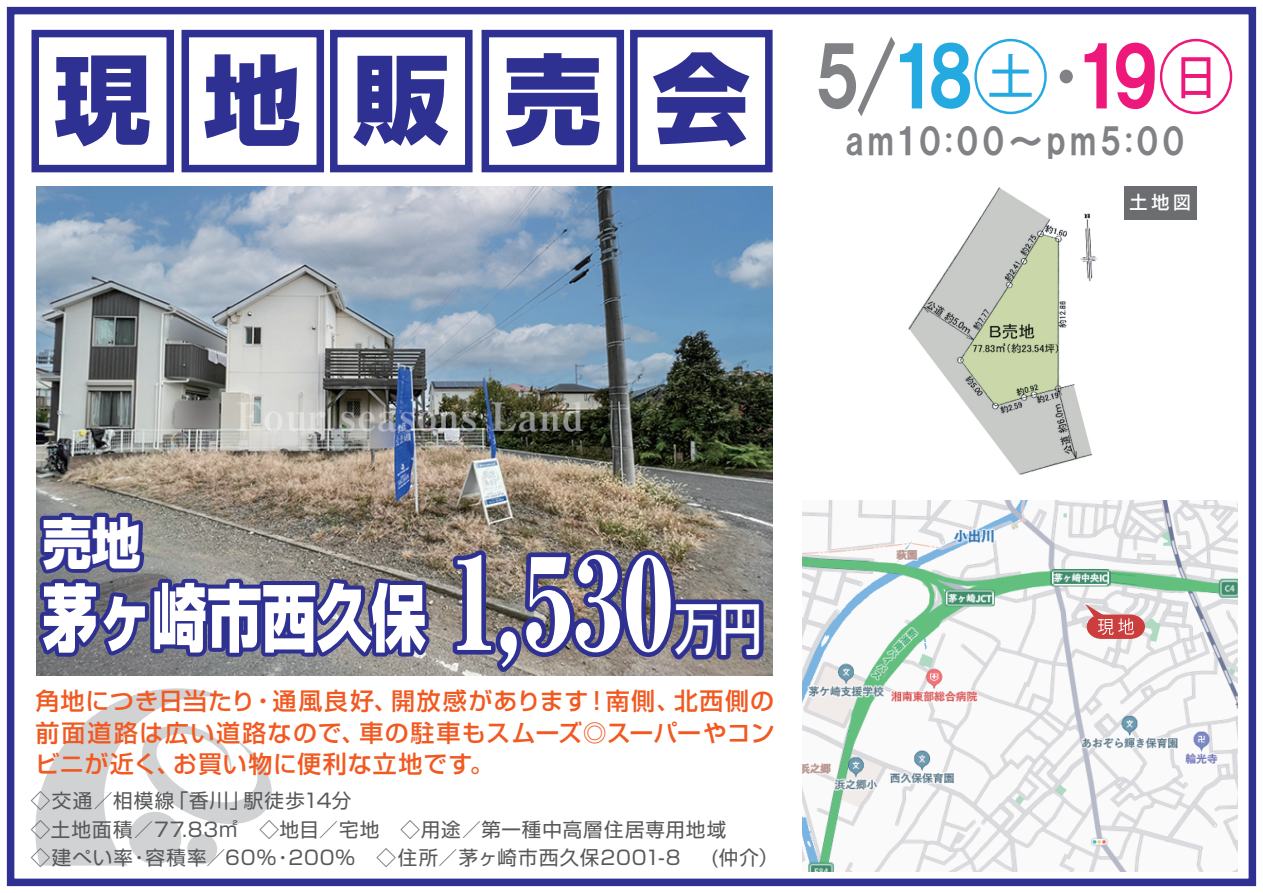
<style>
.page{position:relative;width:1263px;height:893px;background:#fff}
.page>*{position:absolute;margin:0;border:0;box-sizing:border-box;transform-origin:0 0}
.t1{font:800 97.5px "Shin Go Pr 5";letter-spacing:.53em;color:#2e3092}
.t2{font:81px "HGP Soei Kakugothic UB";color:#808285;scale:.96 1}
.t3{font:800 73.05px "Shin Go Pr 5";color:#fff;scale:.75 1}
.t4{font:500 55.95px "Shin Go Pr 5";color:#fff;scale:.78 1}
.t5{font:800 54.9px "Shin Go Pr 5";color:#fff;scale:.9 1}
.t6{font:36px "HGP Soei Kakugothic UB";letter-spacing:.095em;color:#808285}
.t7{font:500 24px/31.5px "Shin Go Pr 5";letter-spacing:.045em;color:#f15921;text-align:justify}
.t8{font:19.5px/28.5px "Shin Go Pr 5";letter-spacing:.045em;color:#57585a}
.t9{font:500 18px "Shin Go Pr 5";color:#fff}
.s1{color:#24aae1}
.s2{font-family:"Koz Go Pro";color:#24aae1}
.s3{font-family:"Shin Go Pr 5"}
.s4{color:#ee177a}
.s5{font-family:"Koz Go Pro";color:#ee177a}
.s6{font-family:"Ryumin Pr 5";font-size:127.2px}
</style>
<div class="page">
<svg style="left:35px;top:688px;width:237px;height:178px"></svg>
<img style="left:36px;top:186px;width:737px;height:489px">
<svg style="left:36px;top:509px;width:399px;height:157px;background:#646288"></svg>
<svg style="left:448px;top:545px;width:320px;height:131px;background:#666285"></svg>
<img style="left:802px;top:501px;width:435px;height:370px">
<svg style="left:1085px;top:604px;width:60px;height:35px"></svg>
<div style="left:7px;top:7px;width:1249px;height:879px;border:8px solid #2e3092"></div>
<div style="left:31px;top:30px;width:143px;height:142px;border:8px solid #2e3092"></div>
<div style="left:181px;top:30px;width:143px;height:142px;border:8px solid #2e3092"></div>
<div style="left:330px;top:30px;width:142px;height:142px;border:8px solid #2e3092"></div>
<div style="left:481px;top:30px;width:143px;height:142px;border:8px solid #2e3092"></div>
<div style="left:630px;top:30px;width:142px;height:142px;border:8px solid #2e3092"></div>
<img style="left:908px;top:187px;width:190px;height:288px">
<div style="left:1124px;top:186px;width:72px;height:34px;background:#6c6d70"></div>
<h1 class="t1" style="left:54px;top:22px;width:697px">現地販売会</h1>
<h2 class="t2" style="left:813px;top:36px;width:441px">5/<span class="s1">18</span><span class="s2">㊏</span><span class="s3">・</span><span class="s4">19</span><span class="s5">㊐</span></h2>
<h3 class="t6" style="left:845px;top:123px;width:341px">am10:00～pm5:00</h3>
<p class="t9" style="left:1129px;top:187px;width:63px">土地図</p>
<h3 class="t5" style="left:43px;top:499px;width:111px">売地</h3>
<h3 class="t3" style="left:43px;top:560px;width:842px">茅ヶ崎市西久保 <span class="s6">1,530</span></h3>
<h3 class="t4" style="left:675px;top:583px;width:113px">万円</h3>
<p class="t7" style="left:35px;top:683px;width:741px">角地につき日当たり・通風良好、開放感があります！南側、北西側の前面道路は広い道路なので、車の駐車もスムーズ◎スーパーやコンビニが近く、お買い物に便利な立地です。</p>
<p class="t8" style="left:31px;top:784px;width:697px">◇交通／相模線「香川」駅徒歩14分<br>◇土地面積／77.83㎡　◇地目／宅地　◇用途／第一種中高層住居専用地域◇建ぺい率・容積率／60%・200%　◇住所／茅ヶ崎市西久保2001-8</p>
<p class="t8" style="left:711px;top:841px;width:68px">(仲介）</p>
</div>
